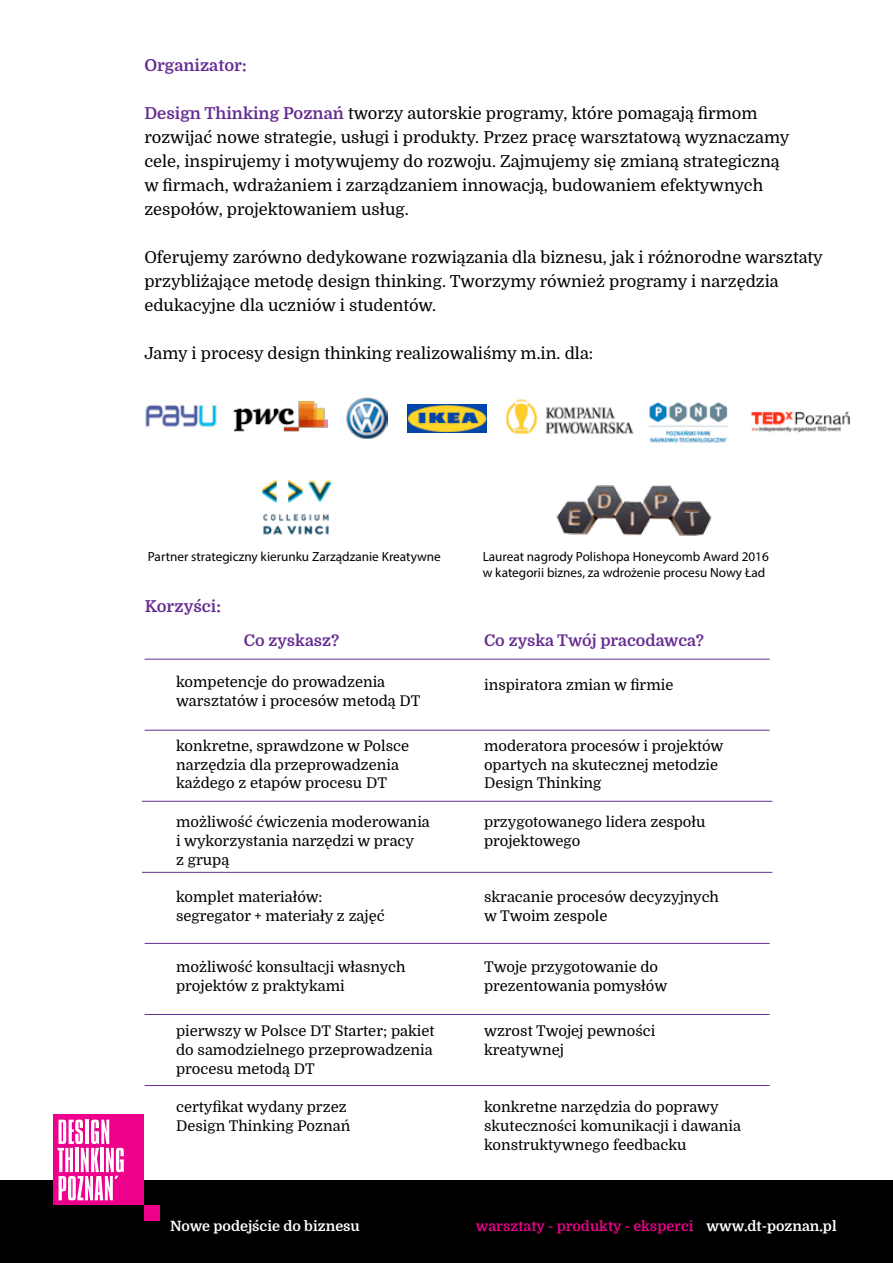
<style>
.page{position:relative;width:893px;height:1263px;background:#fff}
.page>*{position:absolute;margin:0;border:0;box-sizing:border-box;transform-origin:0 0}
.t1{font:16.5px/24px "Domine";color:#000}
.t2{font:700 16.5px "Domine";color:#662d91}
.t3{font:700 16.05px "Domine";color:#662d91}
.t4{font:14.7px/18.8px "Domine";color:#000}
.t5{font:700 14.25px "Domine";color:#ec008c}
.t6{font:700 14.25px "Domine";color:#fff}
.t7{font:13.2px/15.9px "Myriad Pro";color:#000}
.s1{font-weight:700;color:#662d91}
.s2{color:#fff}
</style>
<div class="page">
<div style="left:0;top:1181px;width:893px;height:82px;background:#000"></div>
<div style="left:53px;top:1115px;width:91px;height:90px;background:#ec008c"></div>
<div style="left:144px;top:1205px;width:15px;height:16px;background:#ec008c"></div>
<svg style="left:58px;top:1119px;width:66px;height:81px"></svg>
<img style="left:505px;top:399px;width:345px;height:44px">
<img style="left:233px;top:401px;width:95px;height:31px">
<hr style="left:145px;top:730px;width:625px;height:1px;background:#662d91">
<hr style="left:142px;top:801px;width:630px;height:1px;background:#662d91">
<hr style="left:142px;top:872px;width:630px;height:1px;background:#662d91">
<hr style="left:145px;top:943px;width:625px;height:1px;background:#662d91">
<hr style="left:145px;top:1014px;width:625px;height:1px;background:#662d91">
<hr style="left:145px;top:1085px;width:625px;height:1px;background:#662d91">
<hr style="left:145px;top:659px;width:625px;height:1px;background:#662d91">
<img style="left:145px;top:405px;width:72px;height:22px">
<img style="left:407px;top:404px;width:79px;height:29px">
<img style="left:347px;top:397px;width:40px;height:41px">
<img style="left:556px;top:485px;width:156px;height:51px">
<img style="left:262px;top:479px;width:70px;height:56px">
<p class="t2" style="left:144px;top:56px;width:104px">Organizator:</p>
<p class="t1" style="left:144px;top:101px;width:647px"><span class="s1">Design Thinking Poznań</span> tworzy autorskie programy, które pomagają firmom rozwijać nowe strategie, usługi i produkty. Przez pracę warsztatową wyznaczamy cele, inspirujemy i motywujemy do rozwoju. Zajmujemy się zmianą strategiczną w firmach, wdrażaniem i zarządzaniem innowacją, budowaniem efektywnych zespołów, projektowaniem usług.</p>
<p class="t1" style="left:144px;top:245px;width:680px">Oferujemy zarówno dedykowane rozwiązania dla biznesu, jak i różnorodne warsztaty przybliżające metodę design thinking. Tworzymy również programy i narzędzia edukacyjne dla uczniów i studentów.</p>
<p class="t1" style="left:144px;top:341px;width:450px">Jamy i procesy design thinking realizowaliśmy m.in. dla:</p>
<p class="t7" style="left:148px;top:548px;width:294px">Partner strategiczny kierunku Zarządzanie Kreatywne</p>
<p class="t2" style="left:145px;top:597px;width:77px">Korzyści:</p>
<p class="t7" style="left:483px;top:548px;width:288px">Laureat nagrody Polishopa Honeycomb Award 2016 w kategorii biznes, za wdrożenie procesu Nowy Ład</p>
<p class="t3" style="left:244px;top:631px;width:97px">Co zyskasz?</p>
<p class="t3" style="left:484px;top:631px;width:221px">Co zyska Twój pracodawca?</p>
<p class="t4" style="left:176px;top:673px;width:246px">kompetencje do prowadzenia warsztatów i procesów metodą DT</p>
<p class="t4" style="left:484px;top:676px;width:191px">inspiratora zmian w firmie</p>
<p class="t4" style="left:176px;top:736px;width:234px">konkretne, sprawdzone w Polsce narzędzia dla przeprowadzenia każdego z etapów procesu DT</p>
<p class="t4" style="left:176px;top:813px;width:255px">możliwość ćwiczenia moderowania i wykorzystania narzędzi w pracy<br>z grupą</p>
<p class="t4" style="left:176px;top:888px;width:210px">komplet materiałów: segregator + materiały z zajęć</p>
<p class="t4" style="left:176px;top:958px;width:231px">możliwość konsultacji własnych projektów z praktykami</p>
<p class="t4" style="left:176px;top:1022px;width:260px">pierwszy w Polsce DT Starter; pakiet do samodzielnego przeprowadzenia procesu metodą DT</p>
<p class="t4" style="left:176px;top:1098px;width:176px">certyfikat wydany przez<br>Design Thinking Poznań</p>
<p class="t4" style="left:484px;top:737px;width:241px">moderatora procesów i projektów opartych na skutecznej metodzie<br>Design Thinking</p>
<p class="t4" style="left:484px;top:813px;width:223px">przygotowanego lidera zespołu projektowego</p>
<p class="t4" style="left:484px;top:888px;width:237px">skracanie procesów decyzyjnych w Twoim zespole</p>
<p class="t4" style="left:484px;top:958px;width:185px">Twoje przygotowanie do prezentowania pomysłów</p>
<p class="t4" style="left:484px;top:1022px;width:173px">wzrost Twojej pewności kreatywnej</p>
<p class="t4" style="left:484px;top:1098px;width:258px">konkretne narzędzia do poprawy skuteczności komunikacji i dawania konstruktywnego feedbacku</p>
<p class="t6" style="left:170px;top:1218px;width:191px">Nowe podejście do biznesu</p>
<p class="t5" style="left:476px;top:1218px;width:362px">warsztaty - produkty - eksperci <span class="s2">www.dt-poznan.pl</span></p>
</div>
